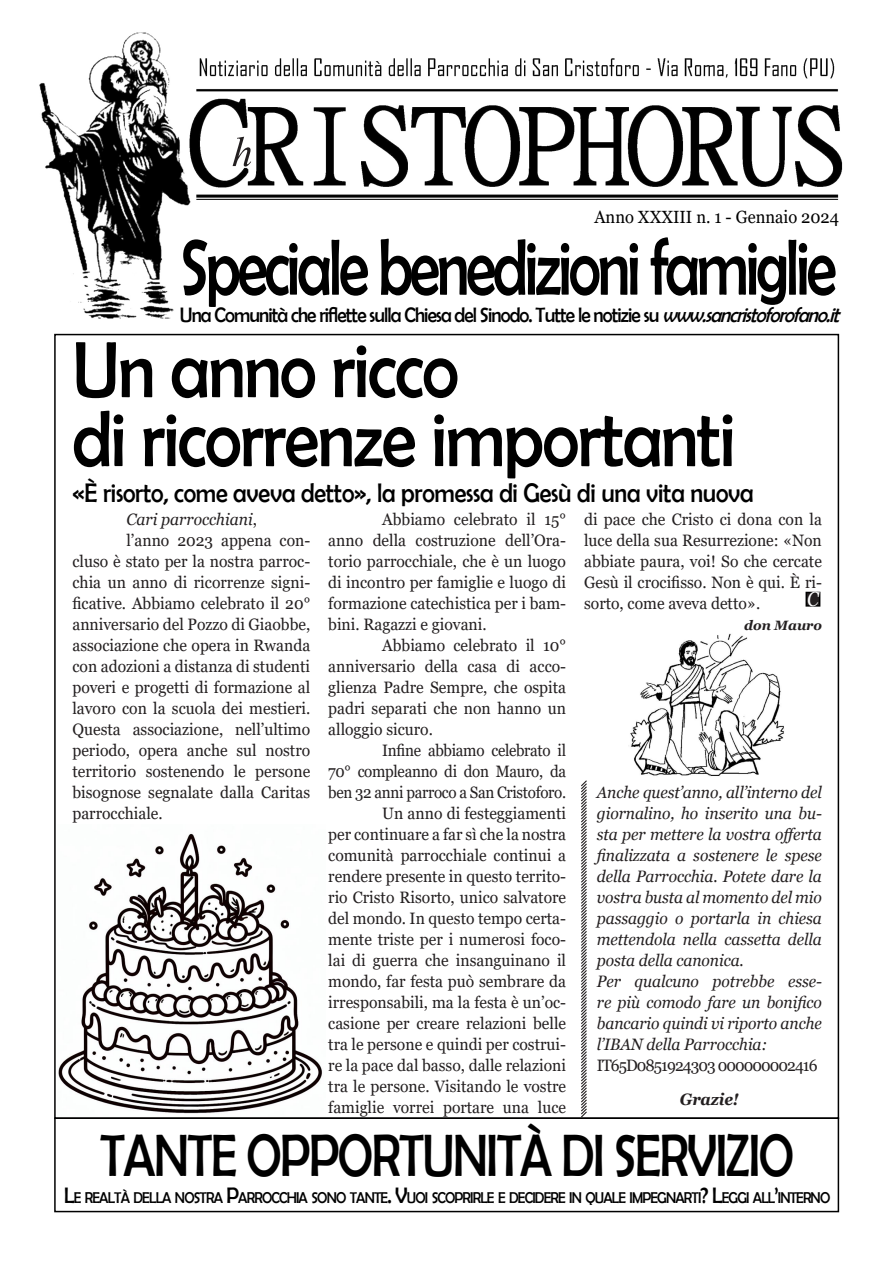
<style>
.page{position:relative;width:893px;height:1263px;background:#fff}
.page>*{position:absolute;margin:0;border:0;box-sizing:border-box;transform-origin:0 0}
.t1{font:80.25px "Berlin Sans FB";letter-spacing:-.02em;color:#000;scale:.89 1}
.t2{font:80.25px "Berlin Sans FB";letter-spacing:-.05em;color:#000;scale:.78 1}
.t3{font:60px "Berlin Sans FB";letter-spacing:-.03em;color:#000;scale:.81 1}
.t4{font:52.5px "Vijaya";color:#231f20}
.t5{font:27px "Berlin Sans FB";letter-spacing:-.01em;color:#000;scale:.9 1}
.t6{font:21px "Berlin Sans FB";letter-spacing:-.045em;color:#000;scale:.92 1}
.t7{font:italic 20.55px "Georgia";color:#fff;scale:.88 1}
.t8{font:17.7px "Georgia";color:#000;scale:.93 1}
.t9{font:16.5px/21px "Georgia";color:#231f20;text-align:justify;scale:.95 1}
.t10{font:italic 16.5px/21px "Georgia";letter-spacing:-.005em;color:#231f20;text-align:justify;scale:.95 1}
.t11{font:16.5px/21px "Georgia";color:#231f20;text-align:justify;scale:.92 1}
.t12{font:16.5px "Georgia";letter-spacing:-.06em;color:#231f20;scale:.95 1}
.t13{font:italic 700 16.5px "Georgia";letter-spacing:-.01em;color:#231f20;scale:.95 1}
.t14{font:15.75px "Berlin Sans FB";letter-spacing:-.055em;color:#000;scale:.9 1}
.t15{font:italic 700 13.5px "Georgia";letter-spacing:-.005em;color:#231f20}
.s1{font-style:italic}
.s2{font-style:normal}
.s3{font-size:22.5px}
</style>
<div class="page">
<div style="left:54px;top:1117px;width:785px;height:95px;border:2px solid #000"></div>
<img style="left:39px;top:32px;width:804px;height:287px">
<div style="left:806px;top:592px;width:14px;height:14px;background:#231f20"></div>
<div style="left:805px;top:592px;width:15px;height:15px;border:2px solid #000"></div>
<svg style="left:580px;top:780px;width:8px;height:339px"></svg>
<img style="left:628px;top:633px;width:156px;height:143px">
<img style="left:58px;top:833px;width:264px;height:281px">
<p class="t4" style="left:232px;top:110px;width:23px">h</p>
<p class="t8" style="left:594px;top:206px;width:265px">Anno XXXIII n. 1 - Gennaio 2024</p>
<p class="t2" style="left:180px;top:223px;width:844px">Speciale benedizioni famiglie</p>
<p class="t6" style="left:180px;top:303px;width:725px">Una Comunità che riflette sulla Chiesa del Sinodo. Tutte le notizie su <span class="s1">www.sancristoforofano.it</span></p>
<p class="t1" style="left:72px;top:325px;width:436px">Un anno ricco</p>
<p class="t1" style="left:72px;top:394px;width:746px">di ricorrenze importanti</p>
<p class="t10" style="left:126px;top:509px;width:139px">Cari parrocchiani<span class="s2">,</span></p>
<p class="t9" style="left:72px;top:530px;width:252px;text-indent:54px">l’anno 2023 appena con&shy;cluso è stato per la nostra parroc&shy;chia un anno di ricorrenze signi&shy;ficative. Abbiamo celebrato il 20° anniversario del Pozzo di Giaobbe, associazione che opera in Rwanda con adozioni a distanza di studenti poveri e progetti di formazione al lavoro con la scuola dei mestieri.<br>Questa associazione, nell’ultimo periodo, opera anche sul nostro territorio sostenendo le persone bisognose segnalate dalla Caritas parrocchiale.</p>
<p class="t5" style="left:72px;top:478px;width:758px">«È risorto, come aveva detto», la promessa di Gesù di una vita nuova</p>
<p class="t9" style="left:328px;top:509px;width:252px;text-indent:54px">Abbiamo celebrato il 15° anno della costruzione dell’Ora&shy;torio parrocchiale, che è un luogo di incontro per famiglie e luogo di formazione catechistica per i bam&shy;bini. Ragazzi e giovani.</p>
<p class="t9" style="left:328px;top:635px;width:252px;text-indent:54px">Abbiamo celebrato il 10° anniversario della casa di acco&shy;glienza Padre Sempre, che ospita padri separati che non hanno un alloggio sicuro.</p>
<p class="t11" style="left:328px;top:740px;width:260px;text-indent:54px">Infine abbiamo celebrato il 70° compleanno di don Mauro, da ben 32 anni parroco a San Cristoforo.</p>
<p class="t9" style="left:328px;top:803px;width:252px;text-indent:54px">Un anno di festeggiamenti per continuare a far sì che la nostra comunità parrocchiale continui a rendere presente in questo territo&shy;rio Cristo Risorto, unico salvatore del mondo. In questo tempo certa&shy;mente triste per i numerosi foco&shy;lai di guerra che insanguinano il mondo, far festa può sembrare da irresponsabili, ma la festa è un’oc&shy;casione per creare relazioni belle tra le persone e quindi per costrui&shy;re la pace dal basso, dalle relazioni tra le persone. Visitando le vostre famiglie vorrei portare una luce</p>
<p class="t9" style="left:584px;top:509px;width:252px">di pace che Cristo ci dona con la luce della sua Resurrezione: «Non abbiate paura, voi! So che cercate Gesù il crocifisso. Non è qui. È ri&shy;sorto, come aveva detto».</p>
<p class="t15" style="left:744px;top:617px;width:79px">don Mauro</p>
<p class="t7" style="left:807px;top:586px;width:15px">C</p>
<p class="t10" style="left:597px;top:782px;width:238px">Anche quest’anno, all’interno del giornalino, ho inserito una bu&shy;sta per mettere la vostra offerta finalizzata a sostenere le spese della Parrocchia. Potete dare la vostra busta al momento del mio passaggio o portarla in chiesa mettendola nella cassetta della posta della canonica.</p>
<p class="t10" style="left:597px;top:971px;width:238px">Per qualcuno potrebbe esse&shy;re più comodo fare un bonifico bancario quindi vi riporto anche l’IBAN della Parrocchia:</p>
<p class="t12" style="left:597px;top:1056px;width:234px">IT65D0851924303 000000002416</p>
<p class="t13" style="left:680px;top:1088px;width:63px">Grazie!</p>
<p class="t3" style="left:100px;top:1122px;width:858px">TANTE OPPORTUNITÀ DI SERVIZIO</p>
<p class="t14" style="left:64px;top:1188px;width:853px"><span class="s3">L</span>E REALTÀ DELLA NOSTRA <span class="s3">P</span>ARROCCHIA SONO TANTE<span class="s3">. V</span>UOI SCOPRIRLE E DECIDERE IN QUALE IMPEGNARTI<span class="s3">? L</span>EGGI ALL<span class="s3">’</span>INTERNO</p>
</div>
